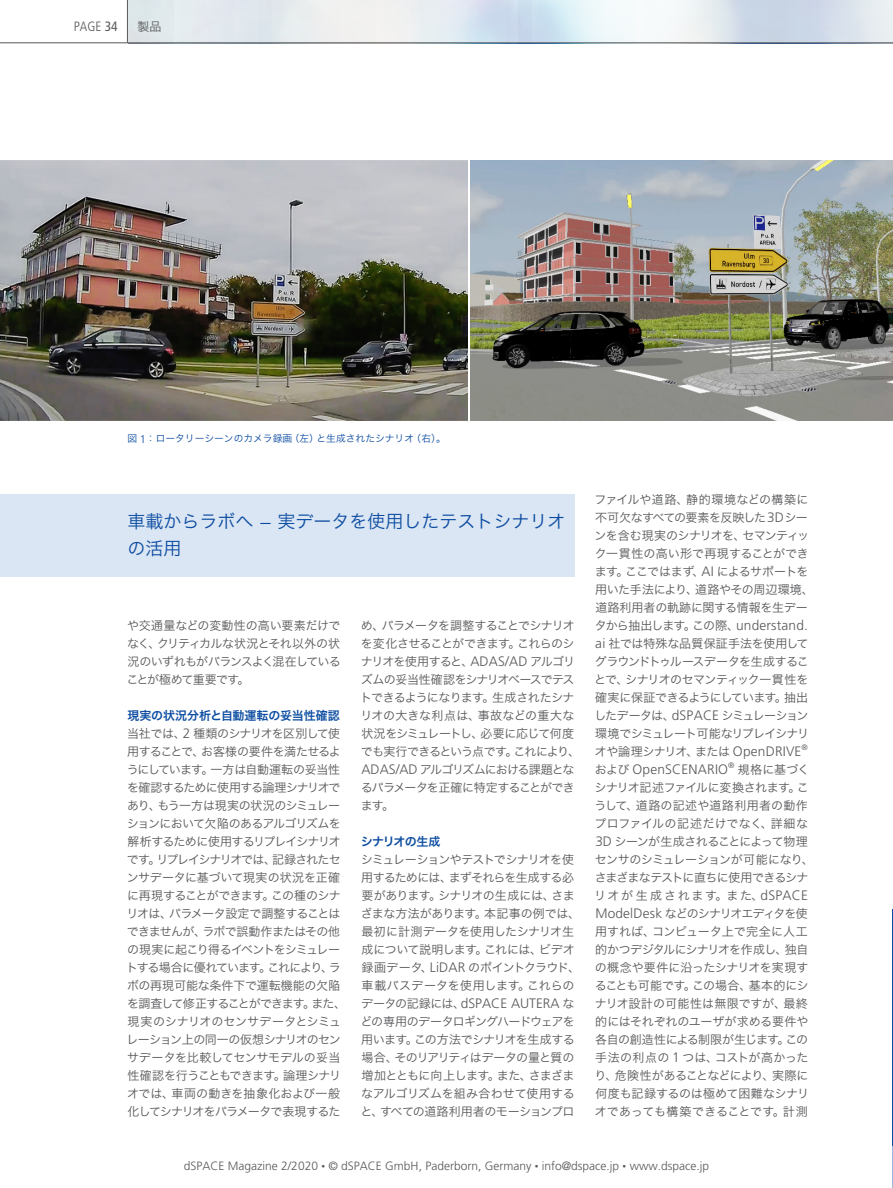
<style>
.page{position:relative;width:893px;height:1188px;background:#fff}
.page>*{position:absolute;margin:0;border:0;box-sizing:border-box;transform-origin:0 0}
.t1{font:18px/27px "Hira Kaku Pro W3";color:#0d4da1}
.t2{font:300 13.65px "Frutiger LT Pro";letter-spacing:.015em;color:#57585a}
.t3{font:300 condensed 13.5px "Frutiger LT Pro";color:#57585a}
.t4{font:12px/18px "Hira Kaku Pro W3";letter-spacing:-.04em;color:#57585a}
.t5{font:12px/18px "Hira Kaku Pro W3";letter-spacing:-.02em;color:#57585a}
.t6{font:12px/18px "Hira Kaku Pro W3";letter-spacing:-.06em;color:#57585a}
.t7{font:300 12px "Frutiger LT Pro";color:#57585a}
.t8{font:12px "Hira Kaku Pro W6";letter-spacing:-.02em;color:#0d4da1}
.t9{font:12px "Hira Kaku Pro W6";letter-spacing:-.06em;color:#0d4da1}
.t10{font:9.75px "Hira Kaku Pro W3";color:#0d4da1}
.s1{font-weight:400}
.s2{font-family:"Frutiger LT Pro";font-weight:300;font-size:11.1px}
.s3{font-family:"Frutiger LT Pro";font-weight:300;font-size:20.55px}
.s4{font-family:"Frutiger LT Pro";font-weight:300;font-size:13.65px}
.s5{font-family:"Hira Kaku Pro W3";font-weight:400;font-size:12px}
.s6{font-family:"Arial";font-weight:400;font-size:10.5px}
</style>
<div class="page">
<svg style="left:128px;top:0;width:765px;height:43px"></svg>
<hr style="left:0;top:43px;width:893px;height:1px;background:#57585a">
<hr style="left:127px;top:0;width:1px;height:43px;background:#57585a">
<img style="left:0;top:160px;width:468px;height:260px">
<img style="left:470px;top:160px;width:423px;height:260px">
<div style="left:0;top:495px;width:574px;height:82px;background:#dbe6f4"></div>
<hr style="left:892px;top:910px;width:1px;height:278px;background:#0d4da1">
<div style="left:0;top:1146px;width:893px;height:42px;background:#fff"></div>
<p class="t3" style="left:74px;top:18px;width:45px">PAGE <span class="s1">34</span></p>
<p class="t4" style="left:137px;top:17px;width:26px">製品</p>
<p class="t10" style="left:128px;top:430px;width:320px">図 <span class="s2">1</span>：ロータリーシーンのカメラ録画（左）と生成されたシナリオ（右）。</p>
<h1 class="t1" style="left:128px;top:507px;width:439px">車載からラボへ <span class="s3">–</span> 実データを使用したテストシナリオの活用</h1>
<p class="t4" style="left:127px;top:616px;width:216px;text-align:justify">や交通量などの変動性の高い要素だけでなく、クリティカルな状況とそれ以外の状況のいずれもがバランスよく混在していることが極めて重要です。</p>
<p class="t8" style="left:128px;top:705px;width:214px">現実の状況分析と自動運転の妥当性確認</p>
<p class="t4" style="left:126px;top:724px;width:221px">当社では、<span class="s4">2</span> 種類のシナリオを区別して使用することで、お客様の要件を満たせるようにしています。一方は自動運転の妥当性を確認するために使用する論理シナリオであり、もう一方は現実の状況のシミュレーションにおいて欠陥のあるアルゴリズムを解析するために使用するリプレイシナリオです。リプレイシナリオでは、記録されたセンサデータに基づいて現実の状況を正確に再現することができます。この種のシナリオは、パラメータ設定で調整することはできませんが、ラボで誤動作またはその他の現実に起こり得るイベントをシミュレートする場合に優れています。これにより、ラボの再現可能な条件下で運転機能の欠陥を調査して修正することができます。また、現実のシナリオのセンサデータとシミュレーション上の同一の仮想シナリオのセンサデータを比較してセンサモデルの妥当性確認を行うこともできます。論理シナリオでは、車両の動きを抽象化および一般化してシナリオをパラメータで表現するた</p>
<p class="t6" style="left:360px;top:616px;width:221px">め、パラメータを調整することでシナリオを変化させることができます。これらのシナリオを使用すると、<span class="s4">ADAS/AD</span> アルゴリズムの妥当性確認をシナリオベースでテストできるようになります。生成されたシナリオの大きな利点は、事故などの重大な状況をシミュレートし、必要に応じて何度でも実行できるという点です。これにより、<br><span class="s4">ADAS/AD</span> アルゴリズムにおける課題となるパラメータを正確に特定することができます。</p>
<p class="t9" style="left:361px;top:831px;width:81px">シナリオの生成</p>
<p class="t4" style="left:361px;top:850px;width:221px">シミュレーションやテストでシナリオを使用するためには、まずそれらを生成する必要があります。シナリオの生成には、さまざまな方法があります。本記事の例では、最初に計測データを使用したシナリオ生成について説明します。これには、ビデオ録画データ、<span class="s4">LiDAR</span> のポイントクラウド、車載バスデータを使用します。これらの</p>
<p class="t2" style="left:361px;top:996px;width:215px"><span class="s5">データの記録には、</span>dSPACE AUTERA <span class="s5">な</span></p>
<p class="t4" style="left:360px;top:1012px;width:216px;text-align:justify">どの専用のデータロギングハードウェアを用います。この方法でシナリオを生成する場合、そのリアリティはデータの量と質の増加とともに向上します。また、さまざまなアルゴリズムを組み合わせて使用すると、すべての道路利用者のモーションプロ</p>
<p class="t4" style="left:594px;top:490px;width:221px">ファイルや道路、静的環境などの構築に不可欠なすべての要素を反映した<span class="s4">3D</span>シーンを含む現実のシナリオを、セマンティック一貫性の高い形で再現することができます。ここではまず、<span class="s4">AI</span> によるサポートを用いた手法により、道路やその周辺環境、道路利用者の軌跡に関する情報を生データから抽出します。この際、<span class="s4">understand. ai</span> 社では特殊な品質保証手法を使用してグラウンドトゥルースデータを生成することで、シナリオのセマンティック一貫性を確実に保証できるようにしています。抽出したデータは、<span class="s4">dSPACE</span> シミュレーション環境でシミュレート可能なリプレイシナリオや論理シナリオ、または <span class="s4">OpenDRIVE</span><sup>®</sup></p>
<p class="t2" style="left:595px;top:762px;width:141px"><span class="s5">および</span> OpenSCENARIO<sup>®</sup></p>
<p class="t5" style="left:594px;top:760px;width:221px;text-indent:143px">規格に基づくシナリオ記述ファイルに変換されます。こうして、道路の記述や道路利用者の動作プロファイルの記述だけでなく、詳細な<br><span class="s4">3D</span> シーンが生成されることによって物理センサのシミュレーションが可能になり、さまざまなテストに直ちに使用できるシナリオが生成されます。また、<span class="s4">dSPACE<br>ModelDesk</span> などのシナリオエディタを使用すれば、コンピュータ上で完全に人工的かつデジタルにシナリオを作成し、独自の概念や要件に沿ったシナリオを実現することも可能です。この場合、基本的にシナリオ設計の可能性は無限ですが、最終的にはそれぞれのユーザが求める要件や各自の創造性による制限が生じます。この手法の利点の <span class="s4">1</span> つは、コストが高かったり、危険性があることなどにより、実際に何度も記録するのは極めて困難なシナリオであっても構築できることです。計測</p>
<p class="t7" style="left:184px;top:1159px;width:527px">dSPACE Magazine 2/2020 <span class="s6">•</span> © dSPACE GmbH, Paderborn, Germany <span class="s6">•</span> info@dspace.jp <span class="s6">•</span> www.dspace.jp</p>
</div>
